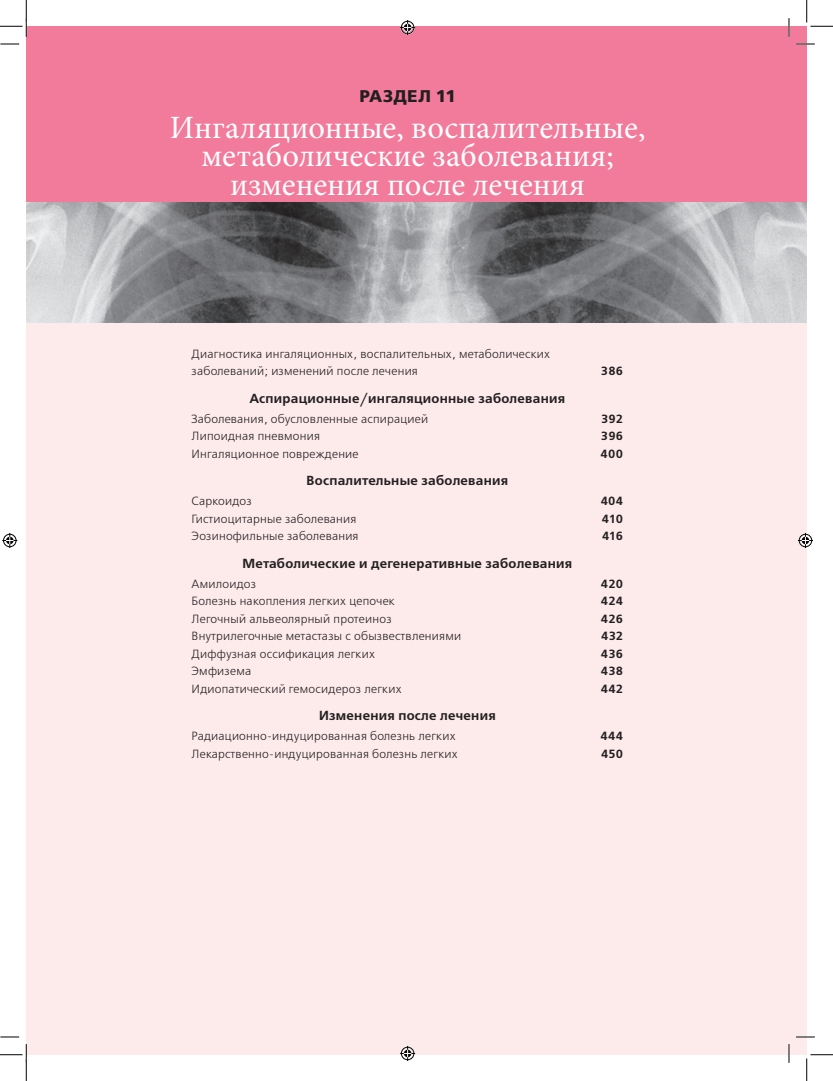
<style>
.page{position:relative;width:833px;height:1081px;background:#fff}
.page>*{position:absolute;margin:0;border:0;box-sizing:border-box;transform-origin:0 0}
.section{font:32.5px/28.8px "Minion Pro";color:#fff;text-align:center}
.t1{font:16.88px "Free Set Bold C";letter-spacing:.04em;color:#231f20}
.content_Glava{font:13.12px "Free Set Demi C";letter-spacing:.02em;color:#231f20}
.content{font:11.88px/17.5px "Free Set Light C";letter-spacing:.02em;color:#231f20}
.content-2{font:11.88px "Free Set Demi C";letter-spacing:.015em;color:#231f20}
</style>
<div class="page">
<div style="left:26px;top:26px;width:780px;height:179px;background:#f27b9b"></div>
<div style="left:26px;top:205px;width:780px;height:849px;background:#fdebec"></div>
<img style="left:26px;top:203px;width:780px;height:120px">
<svg style="left:0;top:43px;width:19px;height:2px"></svg>
<svg style="left:796px;top:43px;width:18px;height:2px"></svg>
<svg style="left:0;top:1036px;width:19px;height:1px"></svg>
<svg style="left:796px;top:1035px;width:18px;height:2px"></svg>
<svg style="left:788px;top:18px;width:1px;height:19px"></svg>
<svg style="left:787px;top:1044px;width:2px;height:18px"></svg>
<svg style="left:0;top:0;width:27px;height:37px"></svg>
<svg style="left:0;top:1044px;width:27px;height:36px"></svg>
<svg style="left:806px;top:0;width:26px;height:27px"></svg>
<svg style="left:806px;top:1054px;width:26px;height:26px"></svg>
<svg style="left:400px;top:20px;width:15px;height:15px"></svg>
<svg style="left:400px;top:1046px;width:15px;height:14px"></svg>
<svg style="left:2px;top:533px;width:15px;height:15px"></svg>
<svg style="left:797px;top:533px;width:15px;height:15px"></svg>
<h2 class="t1" style="left:359px;top:87px;width:98px">РАЗДЕЛ 11</h2>
<p class="section" style="left:170px;top:113px;width:477px">Ингаляционные, воспалительные, метаболические заболевания; изменения после лечения</p>
<p class="content" style="left:191px;top:345px;width:360px">Диагностика ингаляционных, воспалительных, метаболических заболеваний; изменений после лечения</p>
<p class="content-2" style="left:600px;top:364px;width:24px">386</p>
<p class="content_Glava" style="left:249px;top:390px;width:317px">Аспирационные/ингаляционные заболевания</p>
<p class="content" style="left:191px;top:410px;width:238px">Заболевания, обусловленные аспирацией</p>
<p class="content-2" style="left:601px;top:411px;width:23px">392</p>
<p class="content" style="left:191px;top:427px;width:130px">Липоидная пневмония</p>
<p class="content-2" style="left:600px;top:429px;width:24px">396</p>
<p class="content" style="left:191px;top:445px;width:168px">Ингаляционное повреждение</p>
<p class="content-2" style="left:600px;top:446px;width:24px">400</p>
<p class="content_Glava" style="left:306px;top:473px;width:203px">Воспалительные заболевания</p>
<p class="content" style="left:191px;top:492px;width:62px">Саркоидоз</p>
<p class="content-2" style="left:600px;top:494px;width:24px">404</p>
<p class="content" style="left:191px;top:510px;width:166px">Гистиоцитарные заболевания</p>
<p class="content-2" style="left:601px;top:511px;width:23px">410</p>
<p class="content" style="left:191px;top:527px;width:168px">Эозинофильные заболевания</p>
<p class="content-2" style="left:601px;top:529px;width:23px">416</p>
<p class="content_Glava" style="left:242px;top:555px;width:331px">Метаболические и дегенеративные заболевания</p>
<p class="content" style="left:191px;top:575px;width:66px">Амилоидоз</p>
<p class="content-2" style="left:600px;top:576px;width:24px">420</p>
<p class="content" style="left:191px;top:592px;width:205px">Болезнь накопления легких цепочек</p>
<p class="content-2" style="left:600px;top:594px;width:24px">424</p>
<p class="content" style="left:191px;top:610px;width:201px">Легочный альвеолярный протеиноз</p>
<p class="content-2" style="left:600px;top:611px;width:24px">426</p>
<p class="content" style="left:191px;top:627px;width:271px">Внутрилегочные метастазы с обызвествлениями</p>
<p class="content-2" style="left:600px;top:629px;width:24px">432</p>
<p class="content" style="left:191px;top:645px;width:185px">Диффузная оссификация легких</p>
<p class="content-2" style="left:600px;top:646px;width:24px">436</p>
<p class="content" style="left:191px;top:662px;width:61px">Эмфизема</p>
<p class="content-2" style="left:600px;top:664px;width:24px">438</p>
<p class="content" style="left:191px;top:680px;width:211px">Идиопатический гемосидероз легких</p>
<p class="content-2" style="left:600px;top:681px;width:24px">442</p>
<p class="content_Glava" style="left:319px;top:708px;width:178px">Изменения после лечения</p>
<p class="content" style="left:191px;top:727px;width:265px">Радиационно‑индуцированная болезнь легких</p>
<p class="content-2" style="left:600px;top:729px;width:24px">444</p>
<p class="content" style="left:191px;top:745px;width:267px">Лекарственно‑индуцированная болезнь легких</p>
<p class="content-2" style="left:600px;top:746px;width:24px">450</p>
</div>
